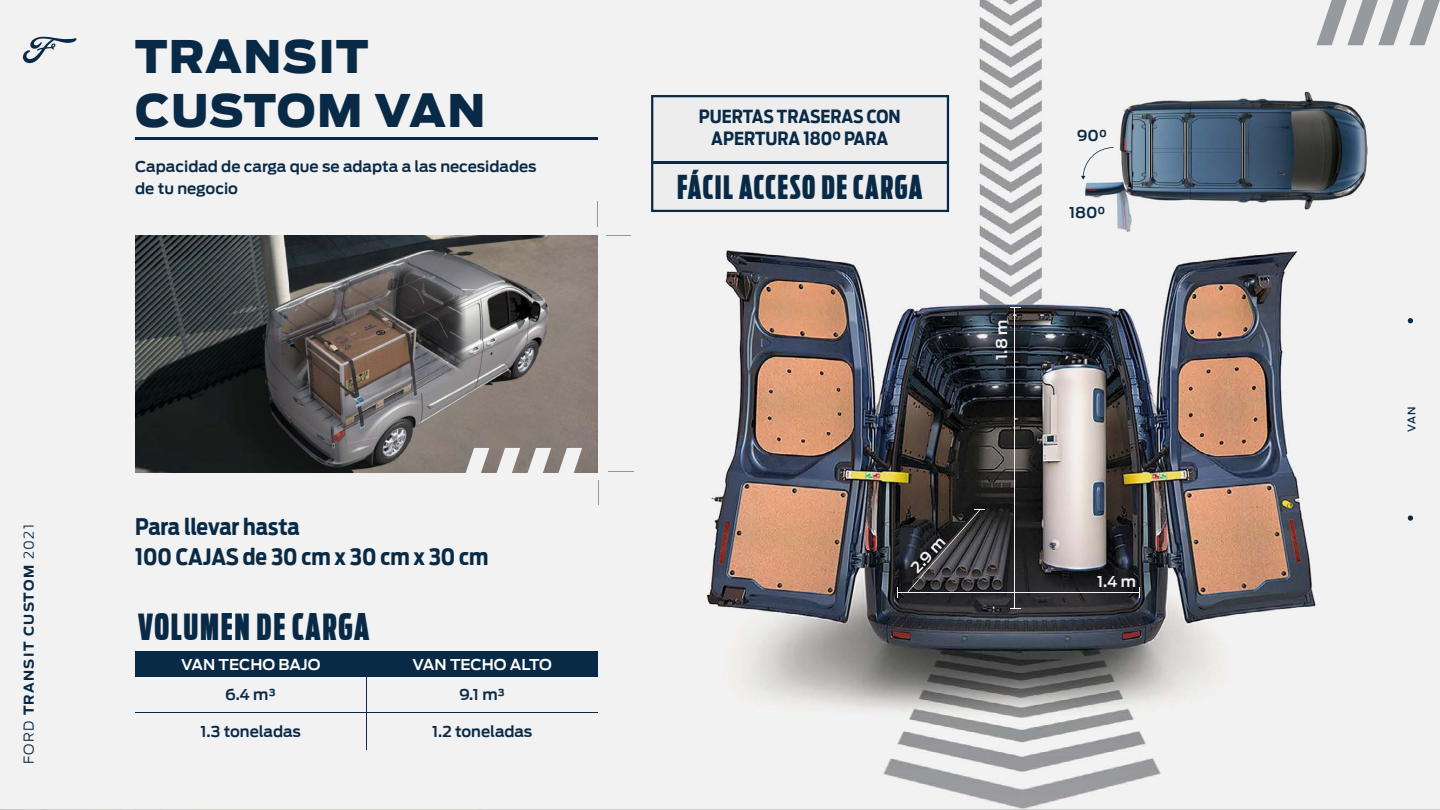
<style>
.page{position:relative;width:1440px;height:810px;background:#fff}
.page>*{position:absolute;margin:0;border:0;box-sizing:border-box;transform-origin:0 0}
.t1{font:45px/54px "Ford Antenna Black";letter-spacing:.03em;color:#092a46}
.t2{font:36px "Ford Antenna Comp Black";letter-spacing:.05em;color:#092a46}
.t3{font:32.25px "Ford Antenna Comp Black";letter-spacing:.05em;color:#092a46}
.t4{font:22.5px/30px "Ford Antenna Cond Bold";color:#092a46}
.t5{font:18px/21.6px "Ford Antenna Cond Bold";color:#092a46;text-align:center}
.t6{font:15px/22.5px "Ford Antenna Semibold";color:#092a46}
.t7{font:15px "Ford Antenna Semibold";color:#fff}
.t8{font:15px "Ford Antenna Semibold";color:#f2f2f2}
.t9{font:13.5px "Ford Antenna Bold";letter-spacing:.1em;color:#092a46}
.t10{font:10.5px "Ford Antenna Medium";color:#092a46}
.s1{font-family:"Ford Antenna Light"}
</style>
<div class="page">
<img style="left:0;top:0;width:1440px;height:810px">
<svg style="left:651px;top:95px;width:298px;height:117px;background:#e0e2e3"></svg>
<hr style="left:135px;top:137px;width:463px;height:3px;background:#092a46">
<img style="left:135px;top:235px;width:463px;height:237px">
<hr style="left:135px;top:651px;width:231px;height:3px;background:#092a46">
<hr style="left:366px;top:651px;width:232px;height:3px;background:#092a46">
<hr style="left:135px;top:676px;width:231px;height:1px;background:#092a46">
<hr style="left:366px;top:676px;width:232px;height:1px;background:#092a46">
<div style="left:135px;top:654px;width:463px;height:22px;background:#092a46"></div>
<hr style="left:366px;top:677px;width:1px;height:35px;background:#092a46">
<hr style="left:366px;top:713px;width:1px;height:37px;background:#092a46">
<hr style="left:135px;top:712px;width:231px;height:1px;background:#092a46">
<hr style="left:366px;top:712px;width:232px;height:1px;background:#092a46">
<svg style="left:458px;top:448px;width:124px;height:46px"></svg>
<svg style="left:1316px;top:0;width:124px;height:45px"></svg>
<hr style="left:652px;top:161px;width:296px;height:3px;background:#092a46">
<hr style="left:1014px;top:308px;width:1px;height:300px;background:#f2f2f2">
<hr style="left:897px;top:592px;width:242px;height:1px;background:#f2f2f2">
<svg style="left:907px;top:509px;width:78px;height:83px;background:#373639"></svg>
<svg style="left:597px;top:201px;width:1px;height:25px"></svg>
<svg style="left:606px;top:235px;width:25px;height:1px"></svg>
<svg style="left:608px;top:471px;width:25px;height:1px"></svg>
<svg style="left:598px;top:480px;width:1px;height:24px"></svg>
<svg style="left:1408px;top:318px;width:5px;height:5px"></svg>
<svg style="left:1408px;top:515px;width:5px;height:6px"></svg>
<svg style="left:23px;top:36px;width:54px;height:27px"></svg>
<img style="left:1078px;top:84px;width:300px;height:151px">
<svg style="left:1081px;top:147px;width:33px;height:33px"></svg>
<h1 class="t1" style="left:135px;top:25px;width:352px">TRANSIT<br>CUSTOM VAN</h1>
<p class="t6" style="left:135px;top:153px;width:403px">Capacidad de carga que se adapta a las necesidades de tu negocio</p>
<p class="t9" style="left:17px;top:764px;width:242px;rotate:-90deg"><span class="s1">FORD</span> TRANSIT CUSTOM <span class="s1">2021</span></p>
<h3 class="t4" style="left:135px;top:509px;width:355px">Para llevar hasta<br>100 CAJAS de 30 cm x 30 cm x 30 cm</h3>
<h2 class="t2" style="left:138px;top:595px;width:233px">VOLUMEN DE CARGA</h2>
<p class="t7" style="left:181px;top:652px;width:141px">VAN TECHO BAJO</p>
<p class="t7" style="left:412px;top:652px;width:141px">VAN TECHO ALTO</p>
<p class="t6" style="left:225px;top:682px;width:53px">6.4 m³</p>
<p class="t6" style="left:459px;top:682px;width:48px">9.1 m³</p>
<p class="t6" style="left:201px;top:719px;width:102px">1.3 toneladas</p>
<p class="t6" style="left:432px;top:719px;width:102px">1.2 toneladas</p>
<p class="t5" style="left:699px;top:104px;width:203px">PUERTAS TRASERAS CON<br>APERTURA 180° PARA</p>
<h3 class="t3" style="left:677px;top:159px;width:247px">FÁCIL ACCESO DE CARGA</h3>
<p class="t8" style="left:989px;top:360px;width:41px;rotate:-90deg">1.8 m</p>
<p class="t6" style="left:1077px;top:123px;width:32px">900</p>
<p class="t6" style="left:1069px;top:200px;width:38px">1800</p>
<p class="t8" style="left:904px;top:561px;width:44px;rotate:-47deg">2.9 m</p>
<p class="t8" style="left:1097px;top:568px;width:40px">1.4 m</p>
<p class="t10" style="left:1402px;top:432px;width:27px;rotate:-90deg">VAN</p>
</div>
